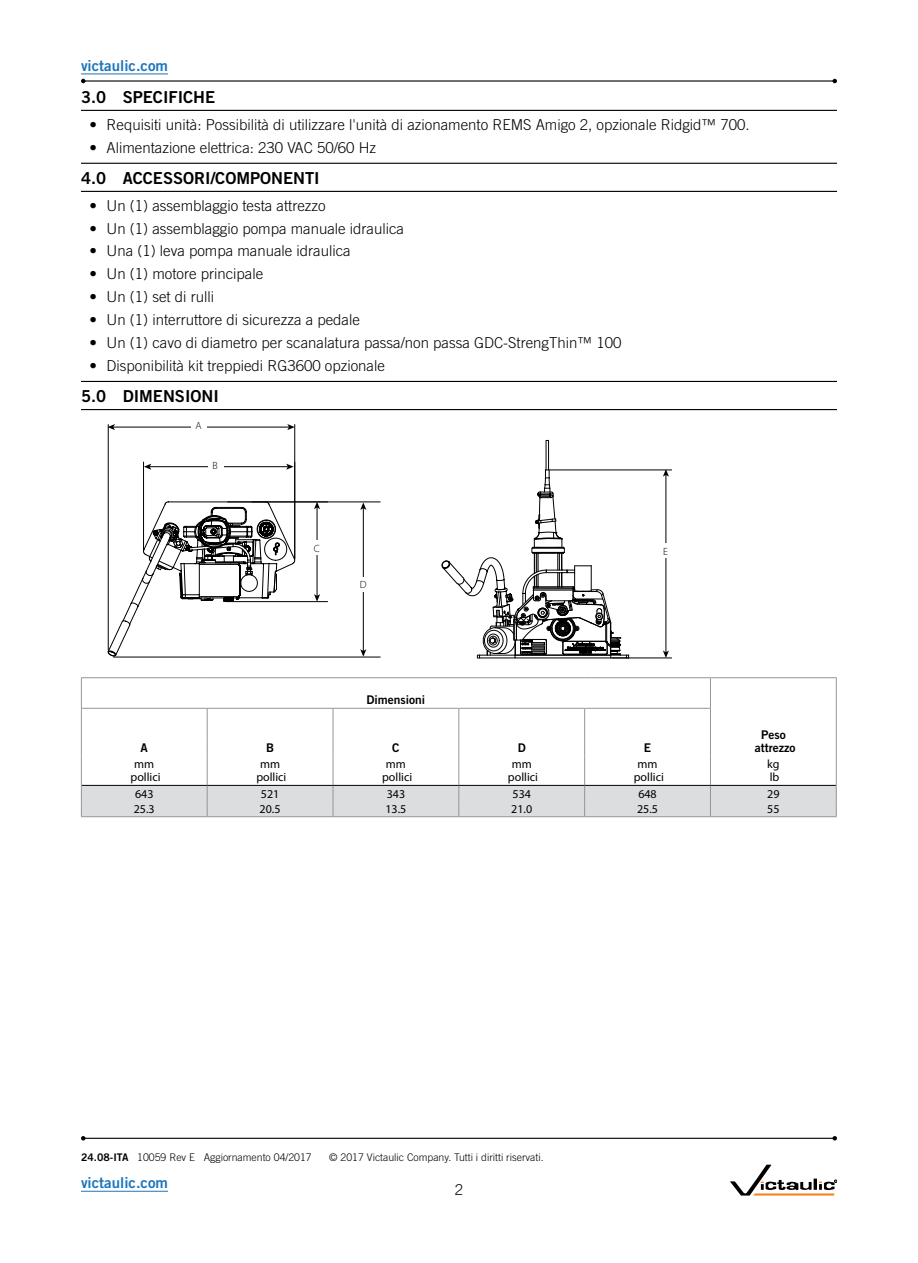
<style>
.page{position:relative;width:918px;height:1263px;background:#fff}
.page>*{position:absolute;margin:0;border:0;box-sizing:border-box;transform-origin:0 0}
.t1{font:16.5px "Trade Gothic LT Std Bd 2";color:#000}
.t2{font:300 15px "Trade Gothic LT Std";color:#000}
.t3{font:15px "Trade Gothic LT Std Bd 2";color:#1c75bc}
.t4{font:12px/13.5px "Myriad Pro";color:#000;text-align:center}
.t5{font:12px "Trade Gothic LT Std Bd 2";color:#000}
.t6{font:300 10.5px "Trade Gothic LT Std";color:#000}
.t7{font:300 10.5px "Myriad Pro";color:#000}
.s1{font-family:"Trade Gothic LT Std Bd 2";font-weight:400}
</style>
<div class="page">
<hr style="left:81px;top:1191px;width:87px;height:1px;background:#1c75bc">
<hr style="left:81px;top:110px;width:756px;height:1px;background:#000">
<hr style="left:81px;top:163px;width:756px;height:1px;background:#000">
<hr style="left:81px;top:191px;width:756px;height:1px;background:#000">
<hr style="left:81px;top:381px;width:756px;height:1px;background:#000">
<hr style="left:81px;top:409px;width:756px;height:1px;background:#000">
<svg style="left:107px;top:501px;width:188px;height:156px"></svg>
<hr style="left:108px;top:424px;width:1px;height:226px;background:#000">
<hr style="left:294px;top:424px;width:1px;height:135px;background:#000">
<hr style="left:232px;top:601px;width:96px;height:1px;background:#000">
<hr style="left:228px;top:502px;width:152px;height:1px;background:#000">
<hr style="left:113px;top:657px;width:267px;height:1px;background:#000">
<hr style="left:143px;top:462px;width:1px;height:88px;background:#000">
<hr style="left:363px;top:508px;width:1px;height:143px;background:#000">
<svg style="left:360px;top:502px;width:6px;height:8px"></svg>
<svg style="left:360px;top:649px;width:6px;height:8px"></svg>
<div style="left:359px;top:577px;width:9px;height:14px;background:#fff"></div>
<hr style="left:317px;top:507px;width:1px;height:89px;background:#000">
<svg style="left:314px;top:502px;width:6px;height:7px"></svg>
<svg style="left:314px;top:594px;width:6px;height:8px"></svg>
<div style="left:313px;top:541px;width:9px;height:14px;background:#fff"></div>
<hr style="left:113px;top:427px;width:176px;height:1px;background:#000">
<svg style="left:108px;top:424px;width:7px;height:6px"></svg>
<svg style="left:287px;top:424px;width:8px;height:6px"></svg>
<div style="left:191px;top:423px;width:16px;height:8px;background:#fff"></div>
<hr style="left:149px;top:466px;width:139px;height:1px;background:#000">
<svg style="left:144px;top:464px;width:7px;height:6px"></svg>
<svg style="left:286px;top:464px;width:8px;height:6px"></svg>
<div style="left:208px;top:462px;width:15px;height:9px;background:#fff"></div>
<hr style="left:612px;top:658px;width:60px;height:1px;background:#000">
<hr style="left:550px;top:470px;width:122px;height:1px;background:#000">
<svg style="left:441px;top:439px;width:188px;height:220px"></svg>
<hr style="left:666px;top:474px;width:1px;height:179px;background:#000">
<svg style="left:663px;top:469px;width:6px;height:8px"></svg>
<svg style="left:663px;top:650px;width:6px;height:8px"></svg>
<div style="left:661px;top:544px;width:9px;height:14px;background:#fff"></div>
<hr style="left:81px;top:677px;width:126px;height:1px;background:#939598">
<hr style="left:81px;top:678px;width:1px;height:30px;background:#939598">
<hr style="left:207px;top:677px;width:126px;height:1px;background:#939598">
<hr style="left:333px;top:677px;width:126px;height:1px;background:#939598">
<hr style="left:459px;top:677px;width:126px;height:1px;background:#939598">
<hr style="left:585px;top:677px;width:125px;height:1px;background:#939598">
<hr style="left:710px;top:678px;width:1px;height:30px;background:#939598">
<hr style="left:81px;top:708px;width:126px;height:1px;background:#939598">
<hr style="left:207px;top:708px;width:126px;height:1px;background:#939598">
<hr style="left:333px;top:708px;width:126px;height:1px;background:#939598">
<hr style="left:459px;top:708px;width:126px;height:1px;background:#939598">
<hr style="left:585px;top:708px;width:126px;height:1px;background:#939598">
<hr style="left:207px;top:709px;width:1px;height:30px;background:#939598">
<hr style="left:710px;top:677px;width:127px;height:1px;background:#939598">
<hr style="left:836px;top:678px;width:1px;height:30px;background:#939598">
<hr style="left:458px;top:709px;width:1px;height:30px;background:#939598">
<hr style="left:584px;top:709px;width:1px;height:30px;background:#939598">
<hr style="left:333px;top:709px;width:1px;height:30px;background:#939598">
<hr style="left:836px;top:708px;width:1px;height:31px;background:#939598">
<hr style="left:81px;top:709px;width:1px;height:30px;background:#939598">
<hr style="left:710px;top:709px;width:1px;height:30px;background:#939598">
<svg style="left:81px;top:739px;width:756px;height:77px"></svg>
<hr style="left:81px;top:816px;width:126px;height:1px;background:#939598">
<hr style="left:207px;top:816px;width:126px;height:1px;background:#939598">
<hr style="left:333px;top:816px;width:126px;height:1px;background:#939598">
<hr style="left:459px;top:816px;width:126px;height:1px;background:#939598">
<hr style="left:585px;top:816px;width:125px;height:1px;background:#939598">
<hr style="left:710px;top:816px;width:127px;height:1px;background:#939598">
<hr style="left:83px;top:80px;width:752px;height:2px;background:#000">
<svg style="left:81px;top:79px;width:5px;height:4px"></svg>
<svg style="left:832px;top:79px;width:5px;height:4px"></svg>
<hr style="left:81px;top:74px;width:87px;height:1px;background:#1c75bc">
<hr style="left:83px;top:1138px;width:752px;height:1px;background:#000">
<svg style="left:81px;top:1136px;width:5px;height:4px"></svg>
<svg style="left:832px;top:1136px;width:5px;height:4px"></svg>
<svg style="left:730px;top:1165px;width:107px;height:30px"></svg>
<p class="t3" style="left:81px;top:56px;width:89px">victaulic.com</p>
<p class="t1" style="left:81px;top:87px;width:136px">3.0 SPECIFICHE</p>
<p class="t2" style="left:90px;top:115px;width:662px">• Requisiti unità: Possibilità di utilizzare l'unità di azionamento REMS Amigo 2, opzionale Ridgid™ 700.</p>
<p class="t2" style="left:90px;top:138px;width:288px">• Alimentazione elettrica: 230 VAC 50/60 Hz</p>
<p class="t1" style="left:81px;top:168px;width:240px">4.0 ACCESSORI/COMPONENTI</p>
<p class="t2" style="left:90px;top:196px;width:238px">• Un (1) assemblaggio testa attrezzo</p>
<p class="t2" style="left:90px;top:219px;width:316px">• Un (1) assemblaggio pompa manuale idraulica</p>
<p class="t2" style="left:90px;top:242px;width:263px">• Una (1) leva pompa manuale idraulica</p>
<p class="t2" style="left:90px;top:265px;width:175px">• Un (1) motore principale</p>
<p class="t2" style="left:90px;top:288px;width:126px">• Un (1) set di rulli</p>
<p class="t2" style="left:90px;top:311px;width:272px">• Un (1) interruttore di sicurezza a pedale</p>
<p class="t2" style="left:90px;top:334px;width:533px">• Un (1) cavo di diametro per scanalatura passa/non passa GDC-StrengThin™ 100</p>
<p class="t2" style="left:90px;top:356px;width:297px">• Disponibilità kit treppiedi RG3600 opzionale</p>
<p class="t1" style="left:81px;top:386px;width:139px">5.0 DIMENSIONI</p>
<p class="t7" style="left:195px;top:420px;width:8px">A</p>
<p class="t7" style="left:213px;top:459px;width:7px">B</p>
<p class="t7" style="left:314px;top:542px;width:7px">C</p>
<p class="t7" style="left:360px;top:578px;width:8px">D</p>
<p class="t5" style="left:367px;top:692px;width:60px">Dimensioni</p>
<p class="t7" style="left:663px;top:545px;width:6px">E</p>
<p class="t5" style="left:761px;top:727px;width:26px">Peso</p>
<p class="t5" style="left:141px;top:740px;width:9px">A</p>
<p class="t5" style="left:266px;top:740px;width:10px">B</p>
<p class="t5" style="left:392px;top:740px;width:9px">C</p>
<p class="t5" style="left:518px;top:740px;width:10px">D</p>
<p class="t5" style="left:644px;top:740px;width:9px">E</p>
<p class="t5" style="left:755px;top:740px;width:42px">attrezzo</p>
<p class="t4" style="left:131px;top:757px;width:32px">mm pollici</p>
<p class="t4" style="left:256px;top:757px;width:32px">mm pollici</p>
<p class="t4" style="left:382px;top:757px;width:32px">mm pollici</p>
<p class="t4" style="left:508px;top:757px;width:32px">mm pollici</p>
<p class="t4" style="left:634px;top:757px;width:32px">mm pollici</p>
<p class="t4" style="left:767px;top:757px;width:14px;text-align:left">kg lb</p>
<p class="t4" style="left:135px;top:787px;width:20px">643</p>
<p class="t4" style="left:261px;top:787px;width:20px">521</p>
<p class="t4" style="left:387px;top:787px;width:20px">343</p>
<p class="t4" style="left:513px;top:787px;width:20px">534</p>
<p class="t4" style="left:638px;top:787px;width:20px">648</p>
<p class="t4" style="left:767px;top:787px;width:14px">29</p>
<p class="t4" style="left:134px;top:802px;width:22px">25.3</p>
<p class="t4" style="left:260px;top:802px;width:22px">20.5</p>
<p class="t4" style="left:385px;top:802px;width:22px">13.5</p>
<p class="t4" style="left:511px;top:802px;width:22px">21.0</p>
<p class="t4" style="left:637px;top:802px;width:22px">25.5</p>
<p class="t4" style="left:767px;top:802px;width:14px">55</p>
<p class="t6" style="left:81px;top:1151px;width:232px"><span class="s1">24.08-ITA</span> 10059 Rev E Aggiornamento 04/2017</p>
<p class="t6" style="left:329px;top:1151px;width:216px">© 2017 Victaulic Company. Tutti i diritti riservati.</p>
<p class="t3" style="left:81px;top:1173px;width:89px">victaulic.com</p>
<p class="t2" style="left:455px;top:1181px;width:10px">2</p>
</div>
